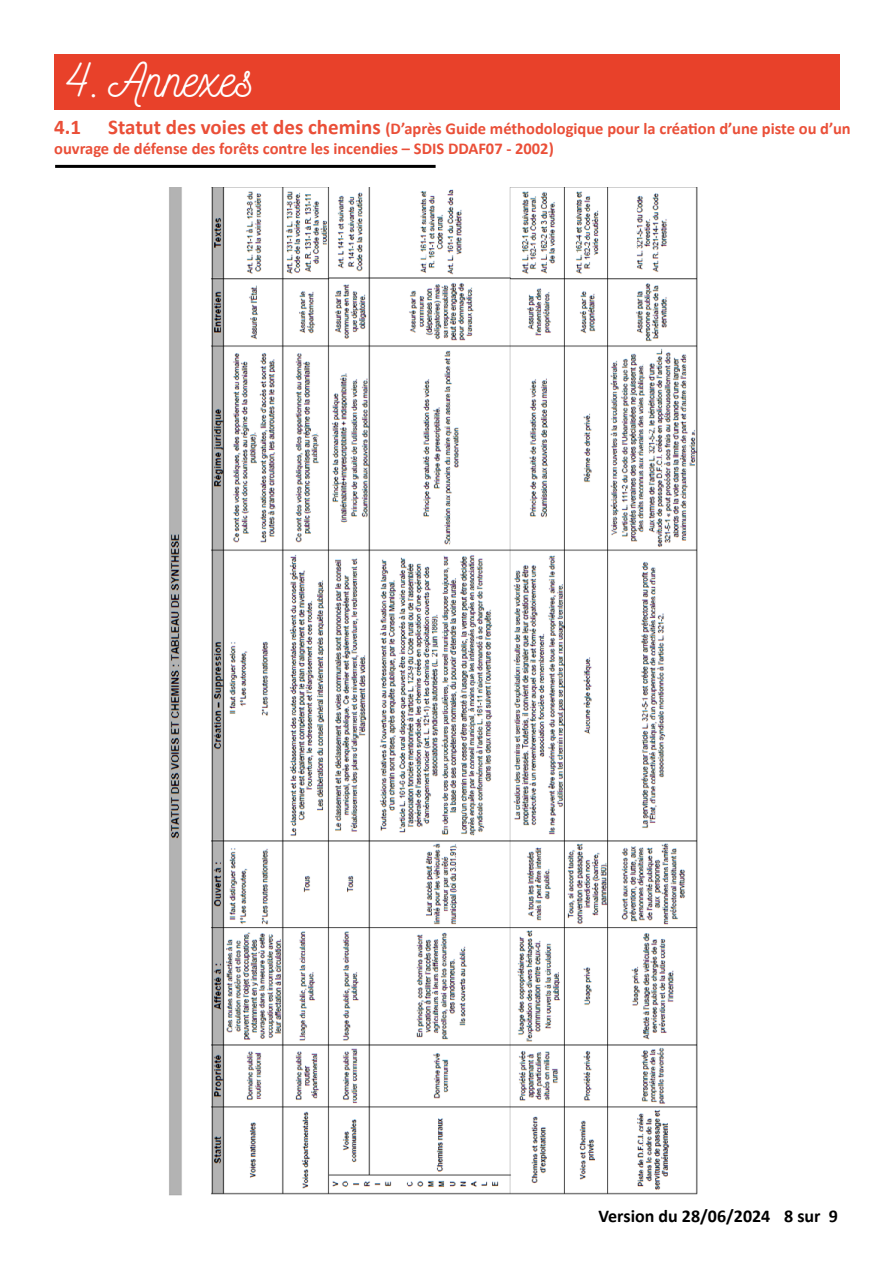
<style>
.page{position:relative;width:893px;height:1263px;background:#fff}
.page>*{position:absolute;margin:0;border:0;box-sizing:border-box;transform-origin:0 0}
.t1{font:48px "Nickainley";color:#fff}
.t2{font:700 21px "Calibri";color:#ea4f38}
.t3{font:700 18px "Calibri";color:#000}
.t4{font:700 16.5px/19.8px "Calibri";color:#ea4f38}
.s1{font-size:21px}
</style>
<div class="page">
<img style="left:169px;top:187px;width:529px;height:1009px">
<hr style="left:55px;top:165px;width:381px;height:3px;background:#000">
<div style="left:54px;top:54px;width:786px;height:56px;background:#e8412a"></div>
<h1 class="t1" style="left:69px;top:49px;width:187px">4.Annexes</h1>
<p class="t4" style="left:54px;top:119px;width:798px;text-indent:54px"><span class="s1">Statut des voies et des chemins</span> (D’après Guide méthodologique pour la création d’une piste ou d’un ouvrage de défense des forêts contre les incendies – SDIS DDAF07 - 2002)</p>
<p class="t2" style="left:54px;top:113px;width:28px">4.1</p>
<p class="t3" style="left:598px;top:1204px;width:241px">Version du 28/06/2024 8 sur 9</p>
</div>
